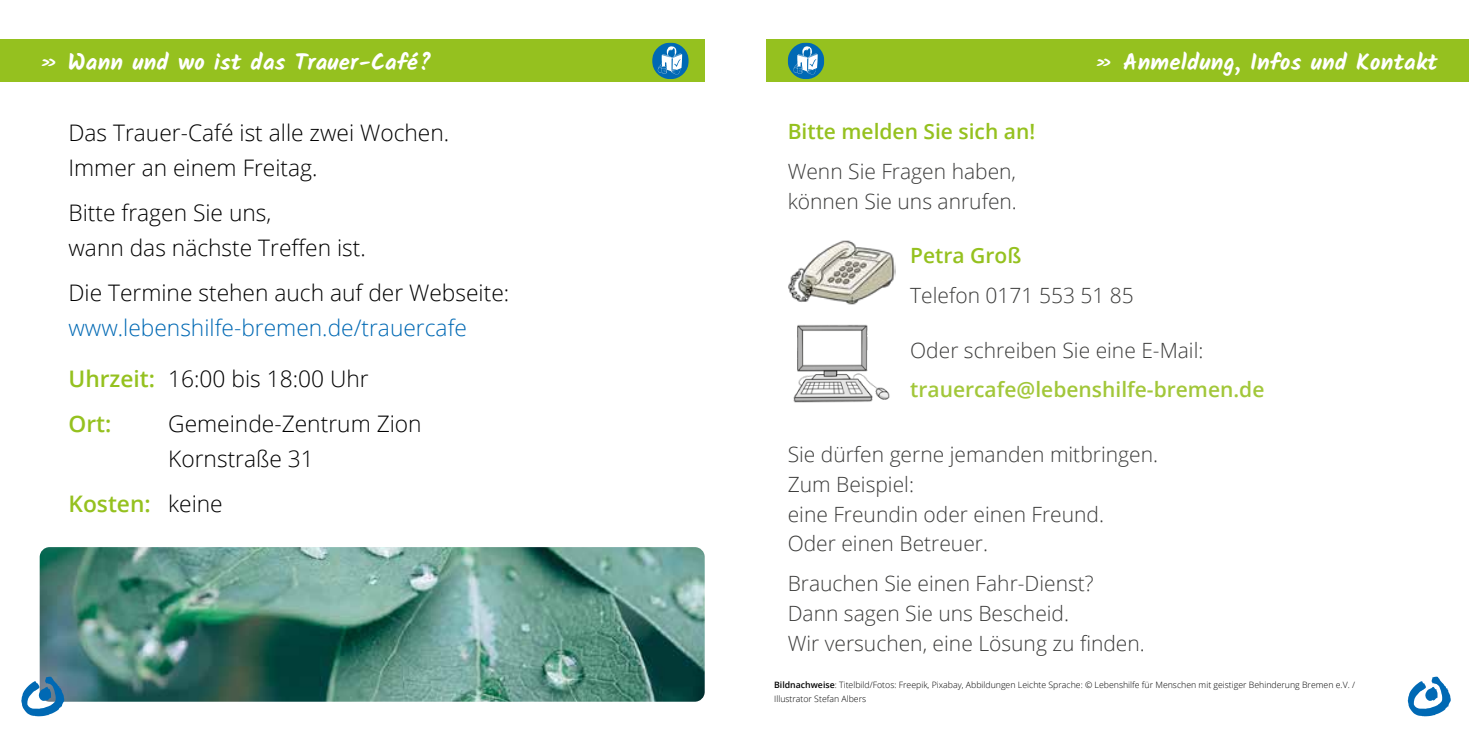
<style>
.page{position:relative;width:1469px;height:735px;background:#fff}
.page>*{position:absolute;margin:0;border:0;box-sizing:border-box;transform-origin:0 0}
.t1{font:300 22.75px/35px "Open Sans";color:#000}
.t2{font:700 22.75px "Kalam";letter-spacing:.01em;color:#fff}
.t3{font:300 22.75px "Open Sans";color:#0069b4}
.t4{font:600 22.75px/45px "Open Sans";color:#95c11f}
.t5{font:300 21px/29.8px "Open Sans";color:#3c3c3b}
.t6{font:600 21px "Open Sans";color:#a2c73a}
.t7{font:600 21px "Open Sans";color:#95c11f}
.t8{font:300 8.75px/14px "Open Sans";color:#000}
.s1{font-weight:600}
</style>
<div class="page">
<div style="left:0;top:40px;width:704px;height:42px;background:#95c11f"></div>
<svg style="left:1407px;top:676px;width:43px;height:39px"></svg>
<div style="left:766px;top:40px;width:702px;height:42px;background:#95c11f"></div>
<img style="left:788px;top:240px;width:107px;height:65px">
<img style="left:793px;top:324px;width:97px;height:79px">
<svg style="left:652px;top:43px;width:36px;height:36px"></svg>
<svg style="left:787px;top:43px;width:37px;height:36px"></svg>
<img style="left:40px;top:547px;width:664px;height:154px">
<svg style="left:21px;top:676px;width:43px;height:39px"></svg>
<p class="t2" style="left:40px;top:49px;width:393px">» Wann und wo ist das Trauer-Café?</p>
<p class="t1" style="left:68px;top:114px;width:382px">Das Trauer-Café ist alle zwei Wochen.<br>Immer an einem Freitag.</p>
<p class="t1" style="left:68px;top:194px;width:299px">Bitte fragen Sie uns,<br>wann das nächste Treffen ist.</p>
<p class="t1" style="left:68px;top:274px;width:442px">Die Termine stehen auch auf der Webseite:</p>
<p class="t3" style="left:68px;top:311px;width:400px">www.lebenshilfe-bremen.de/trauercafe</p>
<p class="t4" style="left:68px;top:356px;width:88px">Uhrzeit:<br>Ort:</p>
<p class="t1" style="left:168px;top:356px;width:255px;line-height:45px">16:00 bis 18:00 Uhr<br>Gemeinde-Zentrum Zion</p>
<p class="t1" style="left:168px;top:436px;width:147px;line-height:45px">Kornstraße 31 keine</p>
<p class="t4" style="left:68px;top:481px;width:84px">Kosten:</p>
<p class="t2" style="left:1095px;top:49px;width:344px">» Anmeldung, Infos und Kontakt</p>
<p class="t7" style="left:787px;top:117px;width:249px">Bitte melden Sie sich an!</p>
<p class="t5" style="left:787px;top:156px;width:231px">Wenn Sie Fragen haben, können Sie uns anrufen.</p>
<p class="t7" style="left:910px;top:241px;width:113px">Petra Groß</p>
<p class="t5" style="left:910px;top:280px;width:225px">Telefon 0171 553 51 85</p>
<p class="t5" style="left:910px;top:334px;width:295px">Oder schreiben Sie eine E-Mail:</p>
<p class="t6" style="left:910px;top:375px;width:356px">trauercafe@lebenshilfe-bremen.de</p>
<p class="t5" style="left:787px;top:438px;width:372px">Sie dürfen gerne jemanden mitbringen.<br>Zum Beispiel:<br>eine Freundin oder einen Freund.<br>Oder einen Betreuer.</p>
<p class="t5" style="left:787px;top:567px;width:359px">Brauchen Sie einen Fahr-Dienst?<br>Dann sagen Sie uns Bescheid.<br>Wir versuchen, eine Lösung zu finden.</p>
<p class="t8" style="left:774px;top:677px;width:582px"><span class="s1">Bildnachweise</span>: Titelbild/Fotos: Freepik, Pixabay, Abbildungen Leichte Sprache: © Lebenshilfe für Menschen mit geistiger Behinderung Bremen e.V. /<br>Illustrator Stefan Albers</p>
</div>
